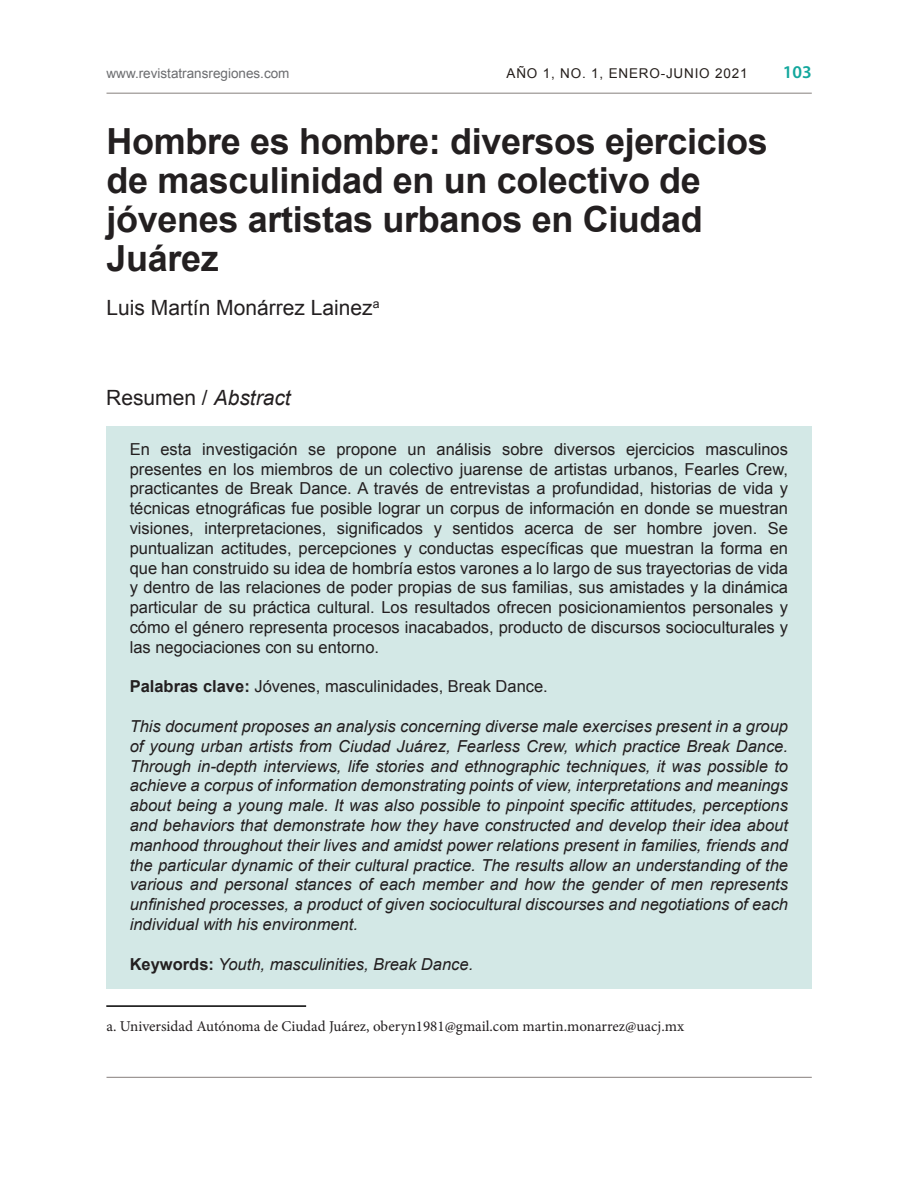
<style>
.page{position:relative;width:918px;height:1188px;background:#fff}
.page>*{position:absolute;margin:0;border:0;box-sizing:border-box;transform-origin:0 0}
.Título_Artículo{font:700 36px/39px "Arial";letter-spacing:-.01em;color:#231f20}
.t1{font:21px "Arial";color:#231f20}
.t2{font:600 18px "Myriad Pro";color:#12a79d}
.t3{font:italic 16.5px/19.8px "Arial";color:#231f20;text-align:justify}
.t4{font:16.5px/19.8px "Arial";color:#231f20;text-align:justify}
.t5{font:15px "Minion Pro";color:#231f20}
.t6{font:13.5px "Arial";color:#6c6d70}
.t7{font:13.5px "Arial";letter-spacing:.06em;color:#241e1b}
.s1{font-style:italic}
.s2{font-weight:700}
.s3{font-weight:700;font-style:normal}
</style>
<div class="page">
<hr style="left:107px;top:1077px;width:705px;height:1px;background:#867f7c">
<hr style="left:107px;top:93px;width:705px;height:1px;background:#867f7c">
<div style="left:106px;top:426px;width:706px;height:562px;background:#d3e8e6"></div>
<hr style="left:106px;top:1005px;width:200px;height:2px;background:#000">
<p class="t6" style="left:107px;top:64px;width:185px">www.revistatransregiones.com</p>
<p class="t7" style="left:507px;top:64px;width:243px">AÑO 1, NO. 1, ENERO-JUNIO 2021</p>
<p class="t2" style="left:783px;top:61px;width:30px">103</p>
<p class="Título_Artículo" style="left:107px;top:123px;width:663px">Hombre es hombre: diversos ejercicios de masculinidad en un colectivo de jóvenes artistas urbanos en Ciudad<br>Juárez</p>
<p class="t1" style="left:107px;top:294px;width:274px">Luis Martín Monárrez Lainez<sup>a</sup></p>
<p class="t1" style="left:106px;top:384px;width:186px">Resumen / <span class="s1">Abstract</span></p>
<p class="t4" style="left:130px;top:439px;width:660px">En esta investigación se propone un análisis sobre diversos ejercicios masculinos presentes en los miembros de un colectivo juarense de artistas urbanos, Fearles Crew, practicantes de Break Dance. A través de entrevistas a profundidad, historias de vida y técnicas etnográficas fue posible lograr un corpus de información en donde se muestran visiones, interpretaciones, significados y sentidos acerca de ser hombre joven. Se puntualizan actitudes, percepciones y conductas específicas que muestran la forma en que han construido su idea de hombría estos varones a lo largo de sus trayectorias de vida y dentro de las relaciones de poder propias de sus familias, sus amistades y la dinámica particular de su práctica cultural. Los resultados ofrecen posicionamientos personales y cómo el género representa procesos inacabados, producto de discursos socioculturales y las negociaciones con su entorno.</p>
<p class="t4" style="left:130px;top:677px;width:420px"><span class="s2">Palabras clave:</span> Jóvenes, masculinidades, Break Dance.</p>
<p class="t3" style="left:130px;top:717px;width:660px">This document proposes an analysis concerning diverse male exercises present in a group of young urban artists from Ciudad Juárez, Fearless Crew, which practice Break Dance.<br>Through in-depth interviews, life stories and ethnographic techniques, it was possible to achieve a corpus of information demonstrating points of view, interpretations and meanings about being a young male. It was also possible to pinpoint specific attitudes, perceptions and behaviors that demonstrate how they have constructed and develop their idea about manhood throughout their lives and amidst power relations present in families, friends and the particular dynamic of their cultural practice. The results allow an understanding of the various and personal stances of each member and how the gender of men represents unfinished processes, a product of given sociocultural discourses and negotiations of each individual with his environment.</p>
<p class="t3" style="left:130px;top:954px;width:345px"><span class="s3">Keywords:</span> Youth, masculinities, Break Dance.</p>
<p class="t5" style="left:107px;top:1016px;width:579px">a. Universidad Autónoma de Ciudad Juárez, oberyn1981@gmail.com martin.monarrez@uacj.mx</p>
</div>
